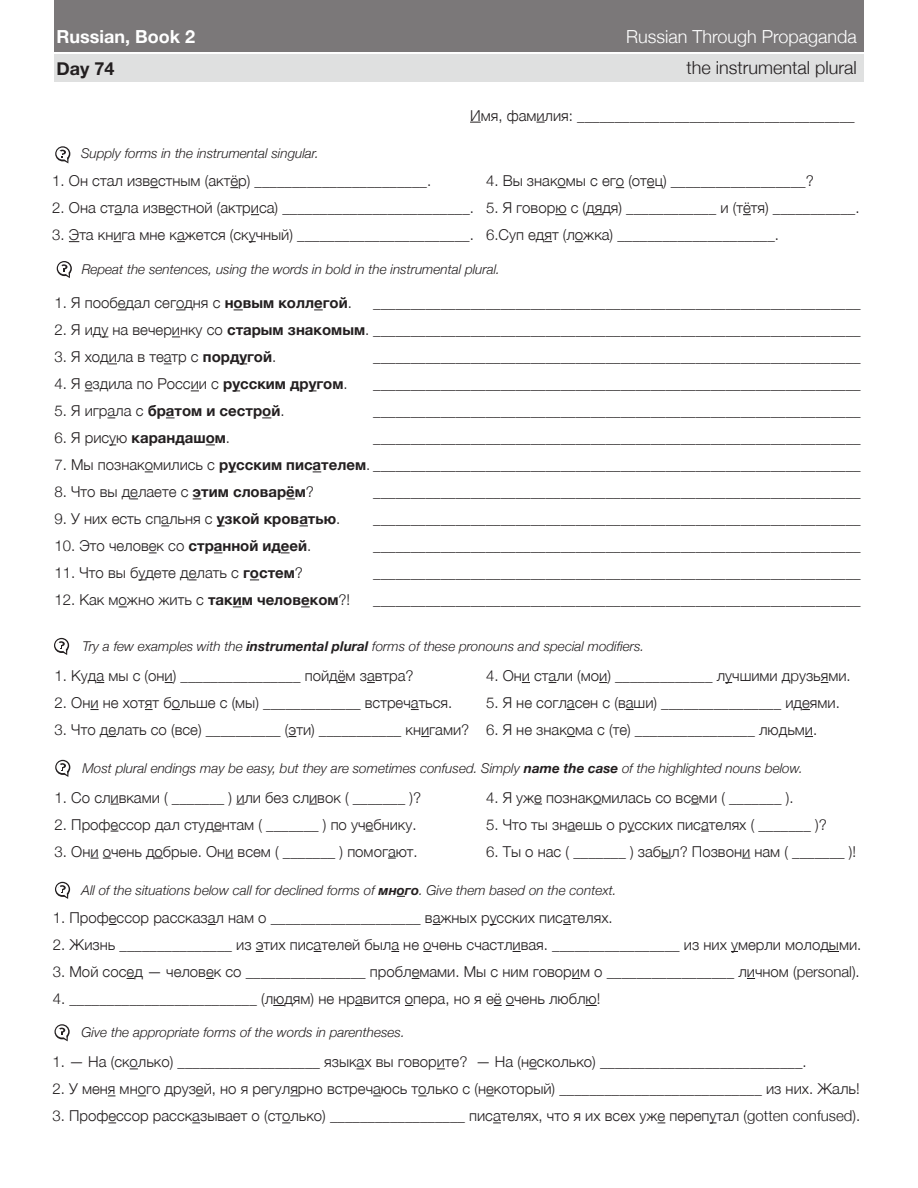
<style>
.page{position:relative;width:918px;height:1188px;background:#fff}
.page>*{position:absolute;margin:0;border:0;box-sizing:border-box;transform-origin:0 0}
.t1{font:300 18px "Helvetica Neue";color:#fff}
.t2{font:300 18px "Helvetica Neue";color:#231f20}
.t3{font:700 18px "Helvetica Neue";color:#fff}
.t4{font:700 18px "Helvetica Neue";color:#231f20}
.t5{font:300 15px "Helvetica Neue";color:#231f20}
.t6{font:700 15px "Helvetica Neue";color:#231f20}
.t7{font:italic 300 13.5px "Helvetica Neue";color:#231f20}
.s1{font-weight:700}
.s2{font-weight:300}
</style>
<div class="page">
<div style="left:54px;top:0;width:810px;height:52px;background:#7b7879"></div>
<div style="left:54px;top:54px;width:810px;height:27px;background:#dfe0e0"></div>
<svg style="left:555px;top:214px;width:12px;height:1px"></svg>
<svg style="left:55px;top:146px;width:15px;height:15px"></svg>
<svg style="left:56px;top:148px;width:13px;height:12px"></svg>
<svg style="left:58px;top:150px;width:11px;height:13px"></svg>
<svg style="left:57px;top:261px;width:15px;height:15px"></svg>
<svg style="left:58px;top:262px;width:12px;height:12px"></svg>
<svg style="left:59px;top:264px;width:11px;height:14px"></svg>
<svg style="left:90px;top:858px;width:21px;height:1px"></svg>
<svg style="left:55px;top:760px;width:15px;height:15px"></svg>
<svg style="left:56px;top:761px;width:13px;height:12px"></svg>
<svg style="left:58px;top:763px;width:11px;height:14px"></svg>
<svg style="left:54px;top:638px;width:15px;height:15px"></svg>
<svg style="left:55px;top:639px;width:13px;height:12px"></svg>
<svg style="left:57px;top:641px;width:10px;height:14px"></svg>
<svg style="left:494px;top:1005px;width:20px;height:1px"></svg>
<svg style="left:55px;top:882px;width:15px;height:15px"></svg>
<svg style="left:56px;top:883px;width:13px;height:12px"></svg>
<svg style="left:57px;top:885px;width:11px;height:14px"></svg>
<svg style="left:55px;top:1024px;width:15px;height:15px"></svg>
<svg style="left:56px;top:1026px;width:12px;height:12px"></svg>
<svg style="left:57px;top:1028px;width:11px;height:13px"></svg>
<p class="t3" style="left:56px;top:23px;width:140px">Russian, Book 2</p>
<p class="t1" style="left:626px;top:22px;width:232px">Russian Through Propaganda</p>
<p class="t4" style="left:56px;top:54px;width:60px">Day 74</p>
<p class="t2" style="left:686px;top:53px;width:172px">the instrumental plural</p>
<p class="t5" style="left:470px;top:103px;width:386px">Имя, фамилия: _____________________________________</p>
<p class="t7" style="left:81px;top:142px;width:239px">Supply forms in the instrumental singular.</p>
<p class="t5" style="left:52px;top:169px;width:380px">1. Он стал известным (актёр) _______________________.</p>
<p class="t5" style="left:52px;top:196px;width:423px">2. Она стала известной (актриса) _________________________.</p>
<p class="t5" style="left:52px;top:223px;width:423px">3. Эта книга мне кажется (скучный) _______________________.</p>
<p class="t5" style="left:486px;top:169px;width:329px">4. Вы знакомы с его (отец) __________________?</p>
<p class="t5" style="left:486px;top:196px;width:375px">5. Я говорю с (дядя) ____________ и (тётя) ___________.</p>
<p class="t5" style="left:486px;top:223px;width:295px">6.Суп едят (ложка) _____________________.</p>
<p class="t7" style="left:82px;top:258px;width:420px">Repeat the sentences, using the words in bold in the instrumental plural.</p>
<p class="t5" style="left:54px;top:291px;width:299px">1. Я пообедал сегодня с <span class="s1">новым коллегой</span>.</p>
<p class="t5" style="left:54px;top:318px;width:808px">2. Я иду на вечеринку со <span class="s1">старым знакомым</span>. _________________________________________________________________</p>
<p class="t5" style="left:54px;top:345px;width:223px">3. Я ходила в театр с <span class="s1">пордугой</span>.</p>
<p class="t5" style="left:54px;top:372px;width:295px">4. Я ездила по России с <span class="s1">русским другом</span>.</p>
<p class="t6" style="left:54px;top:399px;width:232px"><span class="s2">5. Я играла с</span> братом и сестрой<span class="s2">.</span></p>
<p class="t6" style="left:54px;top:426px;width:177px"><span class="s2">6. Я рисую</span> карандашом<span class="s2">.</span></p>
<p class="t5" style="left:54px;top:453px;width:808px">7. Мы познакомились с <span class="s1">русским писателем</span>. _________________________________________________________________</p>
<p class="t5" style="left:54px;top:480px;width:261px">8. Что вы делаете с <span class="s1">этим словарём</span>?</p>
<p class="t5" style="left:54px;top:507px;width:287px">9. У них есть спальня с <span class="s1">узкой кроватью</span>.</p>
<p class="t5" style="left:54px;top:534px;width:258px">10. Это человек со <span class="s1">странной идеей</span>.</p>
<p class="t5" style="left:54px;top:561px;width:250px">11. Что вы будете делать с <span class="s1">гостем</span>?</p>
<p class="t5" style="left:54px;top:588px;width:297px">12. Как можно жить с <span class="s1">таким человеком</span>?!</p>
<p class="t5" style="left:373px;top:291px;width:489px">_________________________________________________________________</p>
<p class="t5" style="left:373px;top:345px;width:489px">_________________________________________________________________</p>
<p class="t5" style="left:373px;top:372px;width:489px">_________________________________________________________________</p>
<p class="t5" style="left:373px;top:399px;width:489px">_________________________________________________________________</p>
<p class="t5" style="left:373px;top:426px;width:489px">_________________________________________________________________</p>
<p class="t5" style="left:373px;top:480px;width:489px">_________________________________________________________________</p>
<p class="t5" style="left:373px;top:507px;width:489px">_________________________________________________________________</p>
<p class="t5" style="left:373px;top:534px;width:489px">_________________________________________________________________</p>
<p class="t5" style="left:373px;top:561px;width:489px">_________________________________________________________________</p>
<p class="t5" style="left:373px;top:588px;width:489px">_________________________________________________________________</p>
<p class="t7" style="left:82px;top:636px;width:563px">Try a few examples with the <span class="s1">instrumental plural</span> forms of these pronouns and special modifiers.</p>
<p class="t5" style="left:55px;top:664px;width:361px">1. Куда мы с (они) ________________ пойдём завтра?</p>
<p class="t5" style="left:55px;top:691px;width:399px">2. Они не хотят больше с (мы) _____________ встречаться.</p>
<p class="t5" style="left:55px;top:718px;width:416px">3. Что делать со (все) __________ (эти) ___________ книгами?</p>
<p class="t5" style="left:486px;top:664px;width:366px">4. Они стали (мои) _____________ лучшими дpyзьями.</p>
<p class="t5" style="left:486px;top:691px;width:355px">5. Я не согласен с (ваши) ________________ идеями.</p>
<p class="t5" style="left:486px;top:718px;width:333px">6. Я не знакома с (те) ________________ людьми.</p>
<p class="t7" style="left:82px;top:757px;width:722px">Most plural endings may be easy, but they are sometimes confused. Simply <span class="s1">name the case</span> of the highlighted nouns below.</p>
<p class="t5" style="left:55px;top:785px;width:368px">1. Со сливками ( _______ ) или без сливок ( _______ )?</p>
<p class="t5" style="left:55px;top:812px;width:363px">2. Профессор дал студентам ( _______ ) по учебнику.</p>
<p class="t5" style="left:55px;top:839px;width:365px">3. Они очень добрые. Они всем ( _______ ) помогают.</p>
<p class="t5" style="left:486px;top:785px;width:309px">4. Я уже познакомилась со всеми ( _______ ).</p>
<p class="t5" style="left:486px;top:812px;width:342px">5. Что ты знаешь о русских писателях ( _______ )?</p>
<p class="t5" style="left:486px;top:839px;width:372px">6. Ты о нас ( _______ ) забыл? Позвони нам ( _______ )!</p>
<p class="t7" style="left:82px;top:879px;width:536px">All of the situations below call for declined forms of <span class="s1">много</span>. Give them based on the context.</p>
<p class="t5" style="left:53px;top:906px;width:561px">1. Профессор рассказал нам о ____________________ важных русских писателях.</p>
<p class="t5" style="left:53px;top:933px;width:810px">2. Жизнь _______________ из этих писателей была не очень счастливая. _________________ из них умерли молодыми.</p>
<p class="t5" style="left:53px;top:960px;width:809px">3. Мой сосед — человек со ________________ проблемами. Мы с ним говорим о _________________ личном (personal).</p>
<p class="t5" style="left:53px;top:987px;width:549px">4. _________________________ (людям) не нравится опера, но я её очень люблю!</p>
<p class="t7" style="left:82px;top:1022px;width:325px">Give the appropriate forms of the words in parentheses.</p>
<p class="t5" style="left:52px;top:1050px;width:756px">1. — На (сколько) ___________________ языках вы говорите? — На (несколько) ___________________________.</p>
<p class="t5" style="left:52px;top:1077px;width:809px">2. У меня много друзей, но я регулярно встречаюсь только с (некоторый) ___________________________ из них. Жаль!</p>
<p class="t5" style="left:52px;top:1104px;width:809px">3. Профессор рассказывает о (столько) __________________ писателях, что я их всех уже перепутал (gotten confused).</p>
</div>
